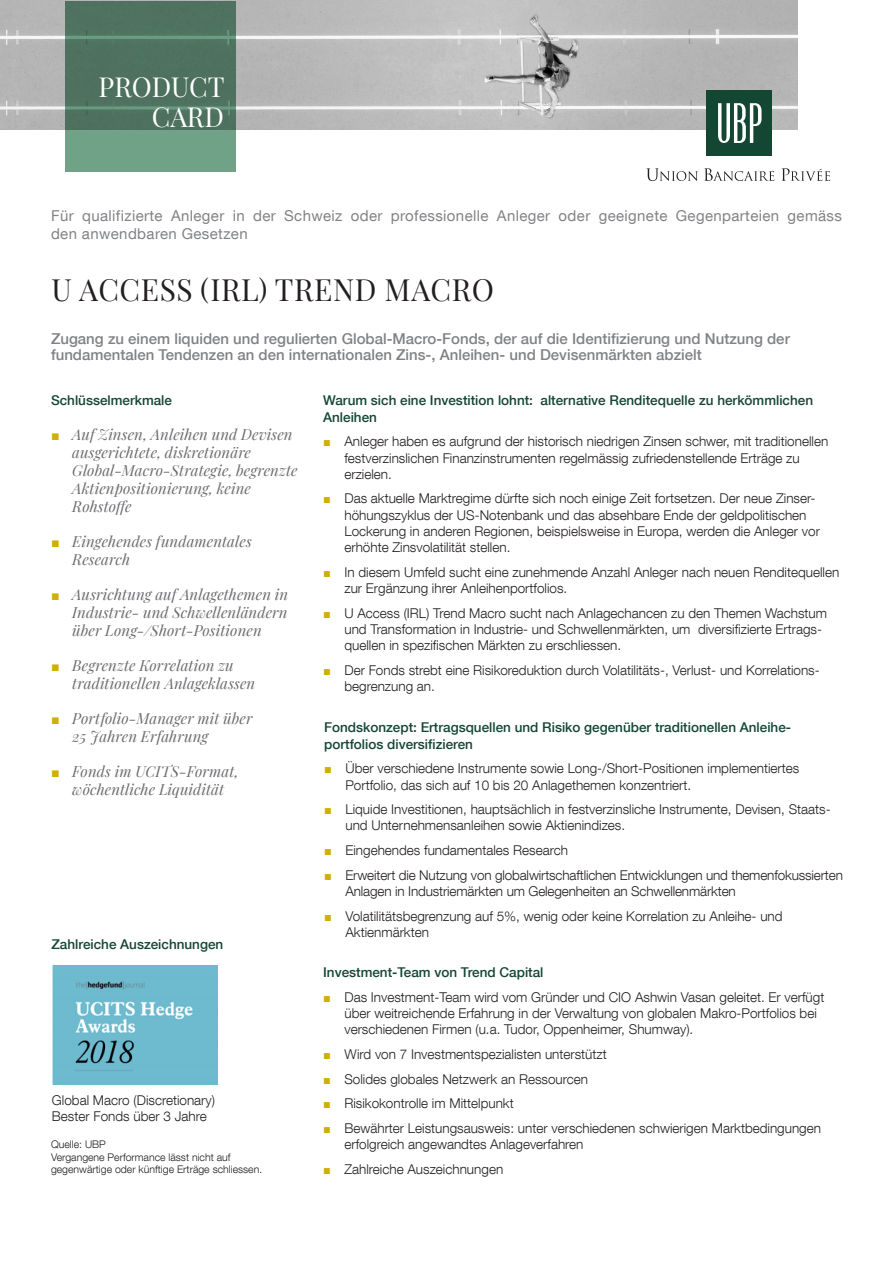
<style>
.page{position:relative;width:893px;height:1263px;background:#fff}
.page>*{position:absolute;margin:0;border:0;box-sizing:border-box;transform-origin:0 0}
.nom_du_fonds{font:30px "Playfair Display";letter-spacing:.02em;color:#231f20}
.t1{font:27px "Playfair Display";color:#fff}
.t2{font:italic 15px/18px "Playfair Display";letter-spacing:.005em;color:#6c6d70}
.t3{font:500 15px/16.5px "Helvetica Neue LT Com";color:#808285}
.For_qualified_invest{font:15px/18px "Helvetica Neue LT Com";letter-spacing:.025em;color:#808285}
.Texte{font:300 13.5px/16.2px "Helvetica Neue LT Com";color:#231f20}
.Titre_Niv_2{font:500 13.5px/16.5px "Helvetica Neue LT Com";color:#144634}
.Sources{font:300 10.5px/12.6px "Helvetica Neue LT Com";color:#231f20}
.s1{font-family:"Arial";font-weight:400;font-size:12.9px;color:#ceb000}
.s2{font-family:"Arial";font-style:normal;font-size:14.25px;color:#ceb000}
</style>
<div class="page">
<img style="left:52px;top:965px;width:166px;height:119px">
<img style="left:0;top:0;width:797px;height:130px">
<svg style="left:65px;top:1px;width:170px;height:170px;background:#577f69"></svg>
<svg style="left:646px;top:168px;width:52px;height:13px"></svg>
<svg style="left:704px;top:168px;width:70px;height:13px"></svg>
<svg style="left:781px;top:168px;width:49px;height:13px"></svg>
<div style="left:706px;top:90px;width:66px;height:66px;background:#144634"></div>
<svg style="left:718px;top:103px;width:43px;height:40px"></svg>
<p class="t1" style="left:99px;top:66px;width:128px">PRODUCT</p>
<p class="t1" style="left:152px;top:96px;width:74px">CARD</p>
<p class="For_qualified_invest" style="left:51px;top:206px;width:792px">Für qualifizierte Anleger in der Schweiz oder professionelle Anleger oder geeignete Gegenparteien gemäss den anwendbaren Gesetzen</p>
<p class="nom_du_fonds" style="left:52px;top:267px;width:444px">U ACCESS (IRL) TREND MACRO</p>
<p class="t3" style="left:51px;top:330px;width:740px">Zugang zu einem liquiden und regulierten Global-Macro-Fonds, der auf die Identifizierung und Nutzung der fundamentalen Tendenzen an den internationalen Zins-, Anleihen- und Devisenmärkten abzielt</p>
<p class="Titre_Niv_2" style="left:323px;top:392px;width:491px">Warum sich eine Investition lohnt: alternative Renditequelle zu herkömmlichen<br>Anleihen</p>
<p class="Texte" style="left:344px;top:433px;width:485px;text-indent:-21px"><span class="s1">■</span> Anleger haben es aufgrund der historisch niedrigen Zinsen schwer, mit traditionellen festverzinslichen Finanzinstrumenten regelmässig zufriedenstellende Erträge zu erzielen.</p>
<p class="Texte" style="left:344px;top:490px;width:477px;text-indent:-21px"><span class="s1">■</span> Das aktuelle Marktregime dürfte sich noch einige Zeit fortsetzen. Der neue Zinser&shy;höhungszyklus der US-Notenbank und das absehbare Ende der geldpolitischen Lockerung in anderen Regionen, beispielsweise in Europa, werden die Anleger vor erhöhte Zinsvolatilität stellen.</p>
<p class="Texte" style="left:344px;top:564px;width:496px;text-indent:-21px"><span class="s1">■</span> In diesem Umfeld sucht eine zunehmende Anzahl Anleger nach neuen Renditequellen zur Ergänzung ihrer Anleihenportfolios.</p>
<p class="Texte" style="left:344px;top:604px;width:484px;text-indent:-21px"><span class="s1">■</span> U Access (IRL) Trend Macro sucht nach Anlagechancen zu den Themen Wachstum und Transformation in Industrie- und Schwellenmärkten, um diversifizierte Ertrags&shy;quellen in spezifischen Märkten zu erschliessen.</p>
<p class="Texte" style="left:344px;top:662px;width:477px;text-indent:-21px"><span class="s1">■</span> Der Fonds strebt eine Risikoreduktion durch Volatilitäts-, Verlust- und Korrelations&shy;begrenzung an.</p>
<p class="Titre_Niv_2" style="left:51px;top:392px;width:123px">Schlüsselmerkmale</p>
<p class="t2" style="left:72px;top:424px;width:227px;text-indent:-21px"><span class="s2">■</span> Auf Zinsen, Anleihen und Devisen ausgerichtete, diskretionäre<br>Global-Macro-Strategie, begrenzte<br>Aktienpositionierung, keine<br>Rohstoffe</p>
<p class="t2" style="left:72px;top:531px;width:181px;text-indent:-21px"><span class="s2">■</span> Eingehendes fundamentales<br>Research</p>
<p class="t2" style="left:72px;top:584px;width:217px;text-align:justify;text-indent:-21px"><span class="s2">■</span> Ausrichtung auf Anlagethemen in Industrie- und Schwellenländern über Long-/Short-Positionen</p>
<p class="t2" style="left:72px;top:655px;width:184px;text-indent:-21px"><span class="s2">■</span> Begrenzte Korrelation zu traditionellen Anlageklassen</p>
<p class="t2" style="left:72px;top:708px;width:182px;text-indent:-21px"><span class="s2">■</span> Portfolio-Manager mit über<br>25 Jahren Erfahrung</p>
<p class="t2" style="left:51px;top:761px;width:189px;text-align:center"><span class="s2">■</span> Fonds im UCITS-Format, wöchentliche Liquidität</p>
<p class="Titre_Niv_2" style="left:324px;top:719px;width:468px">Fondskonzept: Ertragsquellen und Risiko gegenüber traditionellen Anleihe&shy;portfolios diversifizieren</p>
<p class="Texte" style="left:345px;top:760px;width:455px;text-indent:-21px"><span class="s1">■</span> Über verschiedene Instrumente sowie Long-/Short-Positionen implementiertes<br>Portfolio, das sich auf 10 bis 20 Anlagethemen konzentriert.</p>
<p class="Texte" style="left:345px;top:801px;width:485px;text-indent:-21px"><span class="s1">■</span> Liquide Investitionen, hauptsächlich in festverzinsliche Instrumente, Devisen, Staats&shy;und Unternehmensanleihen sowie Aktienindizes.</p>
<p class="Texte" style="left:324px;top:842px;width:245px"><span class="s1">■</span> Eingehendes fundamentales Research</p>
<p class="Texte" style="left:345px;top:867px;width:499px;text-indent:-21px"><span class="s1">■</span> Erweitert die Nutzung von globalwirtschaftlichen Entwicklungen und themenfokussierten<br>Anlagen in Industriemärkten um Gelegenheiten an Schwellenmärkten</p>
<p class="Texte" style="left:345px;top:907px;width:439px;text-indent:-21px"><span class="s1">■</span> Volatilitätsbegrenzung auf 5%, wenig oder keine Korrelation zu Anleihe- und<br>Aktienmärkten</p>
<p class="Titre_Niv_2" style="left:51px;top:935px;width:173px">Zahlreiche Auszeichnungen</p>
<p class="Texte" style="left:52px;top:1091px;width:165px">Global Macro (Discretionary)</p>
<p class="Texte" style="left:52px;top:1108px;width:156px">Bester Fonds über 3 Jahre</p>
<p class="Sources" style="left:51px;top:1138px;width:56px">Quelle: UBP</p>
<p class="Sources" style="left:51px;top:1150px;width:213px">Vergangene Performance lässt nicht auf gegenwärtige oder künftige Erträge schliessen.</p>
<p class="Titre_Niv_2" style="left:323px;top:964px;width:222px">Investment-Team von Trend Capital</p>
<p class="Texte" style="left:344px;top:988px;width:481px;text-indent:-21px"><span class="s1">■</span> Das Investment-Team wird vom Gründer und CIO Ashwin Vasan geleitet. Er verfügt über weitreichende Erfahrung in der Verwaltung von globalen Makro-Portfolios bei verschiedenen Firmen (u.a. Tudor, Oppenheimer, Shumway).</p>
<p class="Texte" style="left:323px;top:1046px;width:285px"><span class="s1">■</span> Wird von 7 Investmentspezialisten unterstützt</p>
<p class="Texte" style="left:323px;top:1070px;width:266px"><span class="s1">■</span> Solides globales Netzwerk an Ressourcen</p>
<p class="Texte" style="left:323px;top:1095px;width:192px"><span class="s1">■</span> Risikokontrolle im Mittelpunkt</p>
<p class="Texte" style="left:344px;top:1120px;width:478px;text-indent:-21px"><span class="s1">■</span> Bewährter Leistungsausweis: unter verschiedenen schwierigen Marktbedingungen erfolgreich angewandtes Anlageverfahren</p>
<p class="Texte" style="left:323px;top:1161px;width:182px"><span class="s1">■</span> Zahlreiche Auszeichnungen</p>
</div>
